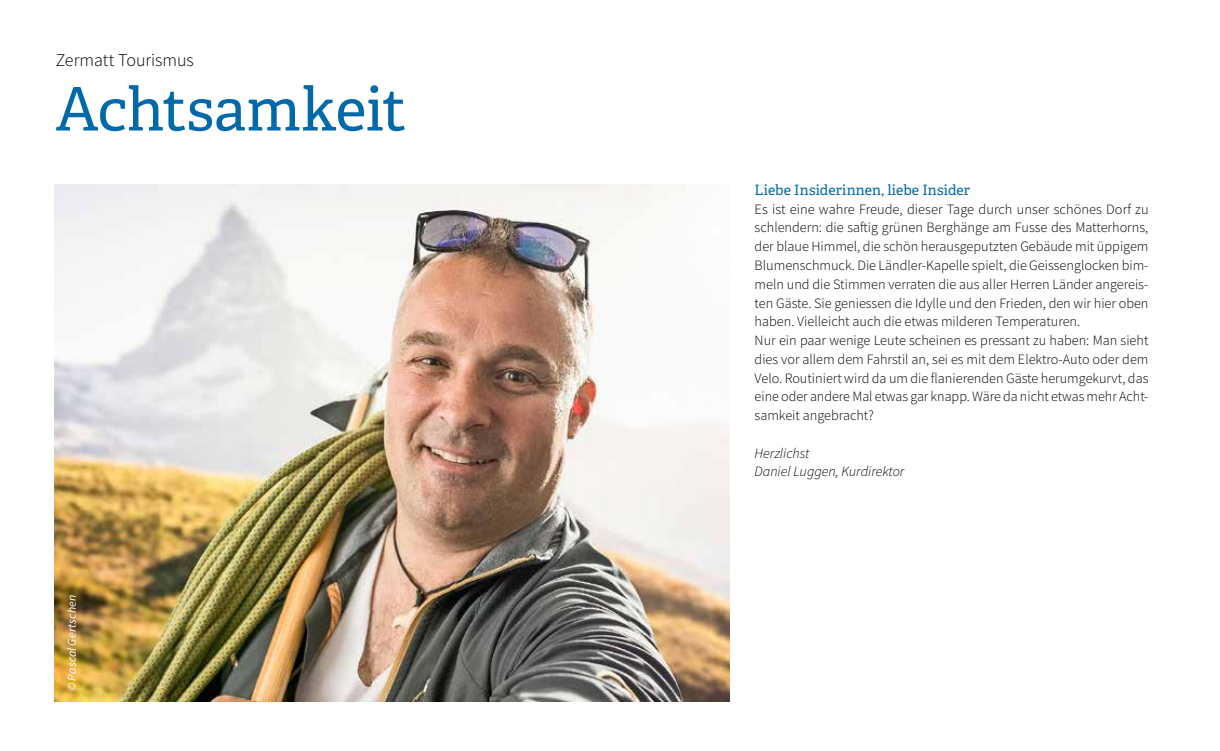
<style>
.page{position:relative;width:1220px;height:751px;background:#fff}
.page>*{position:absolute;margin:0;border:0;box-sizing:border-box;transform-origin:0 0}
.t1{font:60px "Adelle PE";letter-spacing:-.01em;color:#0069a9}
.t2{font:300 18px "Source Sans Pro";letter-spacing:-.005em;color:#000}
.t3{font:300 14.25px/18.8px "Source Sans Pro";color:#000}
.t4{font:italic 300 14.25px/18.8px "Source Sans Pro";color:#000}
.t5{font:14.25px "Adelle PE";letter-spacing:.01em;color:#0069a9}
.t6{font:italic 12px "Source Sans Pro";letter-spacing:.005em;color:#fff}
</style>
<div class="page">
<img style="left:55px;top:185px;width:674px;height:516px">
<p class="t2" style="left:56px;top:49px;width:140px">Zermatt Tourismus</p>
<h1 class="t1" style="left:56px;top:65px;width:352px">Achtsamkeit</h1>
<p class="t6" style="left:64px;top:690px;width:98px;rotate:-90deg">© Pascal Gertschen</p>
<p class="t5" style="left:755px;top:179px;width:217px">Liebe Insiderinnen, liebe Insider</p>
<p class="t3" style="left:755px;top:199px;width:395px">Es ist eine wahre Freude, dieser Tage durch unser schönes Dorf zu schlendern: die saftig grünen Berghänge am Fusse des Matterhorns, der blaue Himmel, die schön herausgeputzten Gebäude mit üppigem Blumenschmuck. Die Ländler-Kapelle spielt, die Geissenglocken bim&shy;meln und die Stimmen verraten die aus aller Herren Länder angereis&shy;ten Gäste. Sie geniessen die Idylle und den Frieden, den wir hier oben haben. Vielleicht auch die etwas milderen Temperaturen.<br>Nur ein paar wenige Leute scheinen es pressant zu haben: Man sieht dies vor allem dem Fahrstil an, sei es mit dem Elektro-Auto oder dem Velo. Routiniert wird da um die flanierenden Gäste herumgekurvt, das eine oder andere Mal etwas gar knapp. Wäre da nicht etwas mehr Acht&shy;samkeit angebracht?</p>
<p class="t4" style="left:755px;top:443px;width:151px">Herzlichst<br>Daniel Luggen, Kurdirektor</p>
</div>
